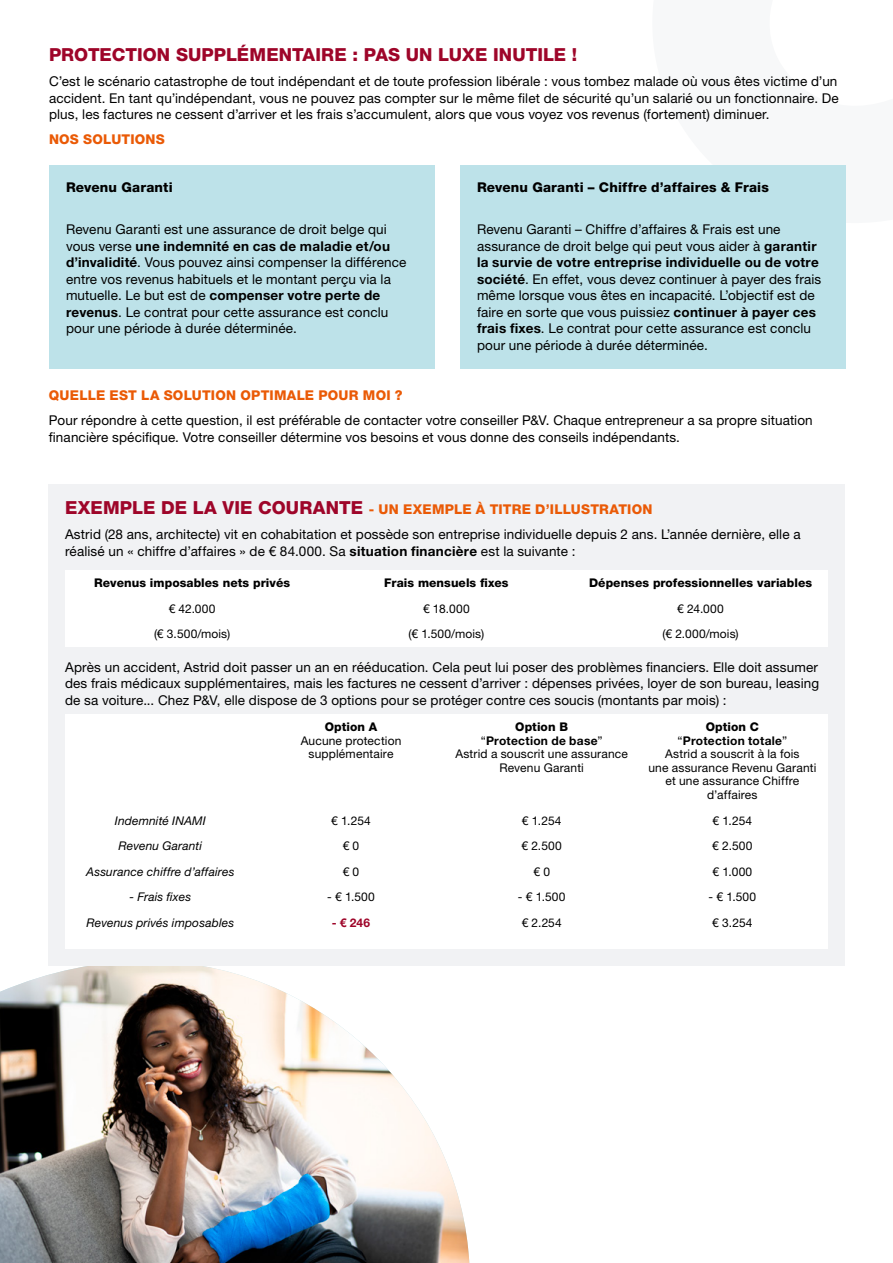
<style>
.page{position:relative;width:893px;height:1263px;background:#fff}
.page>*{position:absolute;margin:0;border:0;box-sizing:border-box;transform-origin:0 0}
.t1{font:800 18px "Helvetica Neue LT Std";color:#9e0529}
.t2{font:13.5px/16.5px "Helvetica Neue LT Std";letter-spacing:.01em;color:#000}
.t3{font:800 13.5px "Helvetica Neue LT Std";letter-spacing:.015em;color:#000}
.t4{font:800 13.5px "Helvetica Neue LT Std";letter-spacing:.015em;color:#ea5a06}
.t5{font:12px/13.5px "Helvetica Neue LT Std";letter-spacing:.015em;color:#000;text-align:center}
.t6{font:italic 12px "Helvetica Neue LT Std";letter-spacing:.015em;color:#000}
.t7{font:800 12px "Helvetica Neue LT Std";letter-spacing:.005em;color:#000}
.t8{font:700 12px "Helvetica Neue LT Std";color:#9e0529}
.s1{font-weight:700}
.s2{font-weight:800;font-size:18px;color:#9e0529}
.s3{font-weight:800;color:#ea5a06}
.s4{font-weight:800}
</style>
<div class="page">
<img style="left:0;top:966px;width:469px;height:297px">
<div style="left:460px;top:165px;width:385px;height:204px;background:#bde2e9"></div>
<div style="left:49px;top:165px;width:385px;height:204px;background:#bde2e9"></div>
<div style="left:48px;top:484px;width:797px;height:482px;background:#f1f2f4"></div>
<div style="left:65px;top:570px;width:763px;height:77px;background:#fff"></div>
<div style="left:65px;top:714px;width:763px;height:235px;background:#fff"></div>
<h1 class="t1" style="left:49px;top:44px;width:530px">PROTECTION SUPPLÉMENTAIRE : PAS UN LUXE INUTILE !</h1>
<p class="t2" style="left:49px;top:73px;width:791px;text-align:justify">C’est le scénario catastrophe de tout indépendant et de toute profession libérale : vous tombez malade où vous êtes victime d’un accident. En tant qu’indépendant, vous ne pouvez pas compter sur le même filet de sécurité qu’un salarié ou un fonctionnaire. De plus, les factures ne cessent d’arriver et les frais s’accumulent, alors que vous voyez vos revenus (fortement) diminuer.</p>
<p class="t4" style="left:49px;top:131px;width:117px">NOS SOLUTIONS</p>
<p class="t3" style="left:66px;top:179px;width:108px">Revenu Garanti</p>
<p class="t2" style="left:66px;top:221px;width:342px">Revenu Garanti est une assurance de droit belge qui vous verse <span class="s1">une indemnité en cas de maladie et/ou d’invalidité</span>. Vous pouvez ainsi compenser la différence entre vos revenus habituels et le montant perçu via la mutuelle. Le but est de <span class="s1">compenser votre perte de revenus</span>. Le contrat pour cette assurance est conclu pour une période à durée déterminée.</p>
<p class="t3" style="left:477px;top:179px;width:293px">Revenu Garanti – Chiffre d’affaires &amp; Frais</p>
<p class="t2" style="left:477px;top:221px;width:346px">Revenu Garanti – Chiffre d’affaires &amp; Frais est une assurance de droit belge qui peut vous aider à <span class="s1">garantir la survie de votre entreprise individuelle ou de votre société</span>. En effet, vous devez continuer à payer des frais même lorsque vous êtes en incapacité. L’objectif est de faire en sorte que vous puissiez <span class="s1">continuer à payer ces frais fixes</span>. Le contrat pour cette assurance est conclu pour une période à durée déterminée.</p>
<p class="t4" style="left:49px;top:387px;width:355px">QUELLE EST LA SOLUTION OPTIMALE POUR MOI ?</p>
<p class="t2" style="left:49px;top:412px;width:765px">Pour répondre à cette question, il est préférable de contacter votre conseiller P&amp;V. Chaque entrepreneur a sa propre situation financière spécifique. Votre conseiller détermine vos besoins et vous donne des conseils indépendants.</p>
<p class="t2" style="left:65px;top:497px;width:737px;line-height:25px"><span class="s2">EXEMPLE DE LA VIE COURANTE</span> <span class="s3">- UN EXEMPLE À TITRE D’ILLUSTRATION<br></span>Astrid (28 ans, architecte) vit en cohabitation et possède son entreprise individuelle depuis 2 ans. L’année dernière, elle a</p>
<p class="t2" style="left:65px;top:542px;width:512px">réalisé un « chiffre d’affaires » de € 84.000. Sa <span class="s1">situation financière</span> est la suivante :</p>
<p class="t7" style="left:94px;top:576px;width:198px">Revenus imposables nets privés</p>
<p class="t7" style="left:384px;top:576px;width:126px">Frais mensuels fixes</p>
<p class="t7" style="left:589px;top:576px;width:224px">Dépenses professionnelles variables</p>
<p class="t5" style="left:169px;top:601px;width:48px">€ 42.000</p>
<p class="t5" style="left:423px;top:601px;width:48px">€ 18.000</p>
<p class="t5" style="left:677px;top:601px;width:48px">€ 24.000</p>
<p class="t5" style="left:154px;top:627px;width:78px">(€ 3.500/mois)</p>
<p class="t5" style="left:409px;top:627px;width:77px">(€ 1.500/mois)</p>
<p class="t5" style="left:662px;top:627px;width:78px">(€ 2.000/mois)</p>
<p class="t2" style="left:65px;top:658px;width:756px;text-align:justify">Après un accident, Astrid doit passer un an en rééducation. Cela peut lui poser des problèmes financiers. Elle doit assumer des frais médicaux supplémentaires, mais les factures ne cessent d’arriver : dépenses privées, loyer de son bureau, leasing de sa voiture... Chez P&amp;V, elle dispose de 3 options pour se protéger contre ces soucis (montants par mois) :</p>
<p class="t7" style="left:325px;top:720px;width:54px">Option A</p>
<p class="t5" style="left:301px;top:734px;width:102px">Aucune protection supplémentaire</p>
<p class="t5" style="left:455px;top:720px;width:174px"><span class="s4">Option B<br></span>“<span class="s1">Protection de base</span>”<br>Astrid a souscrit une assurance<br>Revenu Garanti</p>
<p class="t5" style="left:648px;top:720px;width:169px"><span class="s4">Option C<br></span>“<span class="s1">Protection totale</span>”<br>Astrid a souscrit à la fois<br>une assurance Revenu Garanti et une assurance Chiffre d’affaires</p>
<p class="t6" style="left:115px;top:813px;width:93px">Indemnité INAMI</p>
<p class="t5" style="left:331px;top:813px;width:41px">€ 1.254</p>
<p class="t5" style="left:522px;top:813px;width:41px">€ 1.254</p>
<p class="t5" style="left:713px;top:813px;width:41px">€ 1.254</p>
<p class="t6" style="left:119px;top:839px;width:85px">Revenu Garanti</p>
<p class="t5" style="left:343px;top:839px;width:18px">€ 0</p>
<p class="t5" style="left:522px;top:839px;width:42px">€ 2.500</p>
<p class="t5" style="left:712px;top:839px;width:42px">€ 2.500</p>
<p class="t6" style="left:86px;top:864px;width:150px">Assurance chiffre d’affaires</p>
<p class="t5" style="left:343px;top:864px;width:18px">€ 0</p>
<p class="t5" style="left:533px;top:864px;width:18px">€ 0</p>
<p class="t5" style="left:712px;top:864px;width:41px">€ 1.000</p>
<p class="t6" style="left:130px;top:890px;width:63px">- Frais fixes</p>
<p class="t5" style="left:327px;top:890px;width:49px">- € 1.500</p>
<p class="t5" style="left:518px;top:890px;width:49px">- € 1.500</p>
<p class="t5" style="left:709px;top:890px;width:49px">- € 1.500</p>
<p class="t6" style="left:86px;top:915px;width:149px">Revenus privés imposables</p>
<p class="t8" style="left:332px;top:915px;width:40px">- € 246</p>
<p class="t5" style="left:522px;top:916px;width:41px">€ 2.254</p>
<p class="t5" style="left:712px;top:916px;width:42px">€ 3.254</p>
</div>
